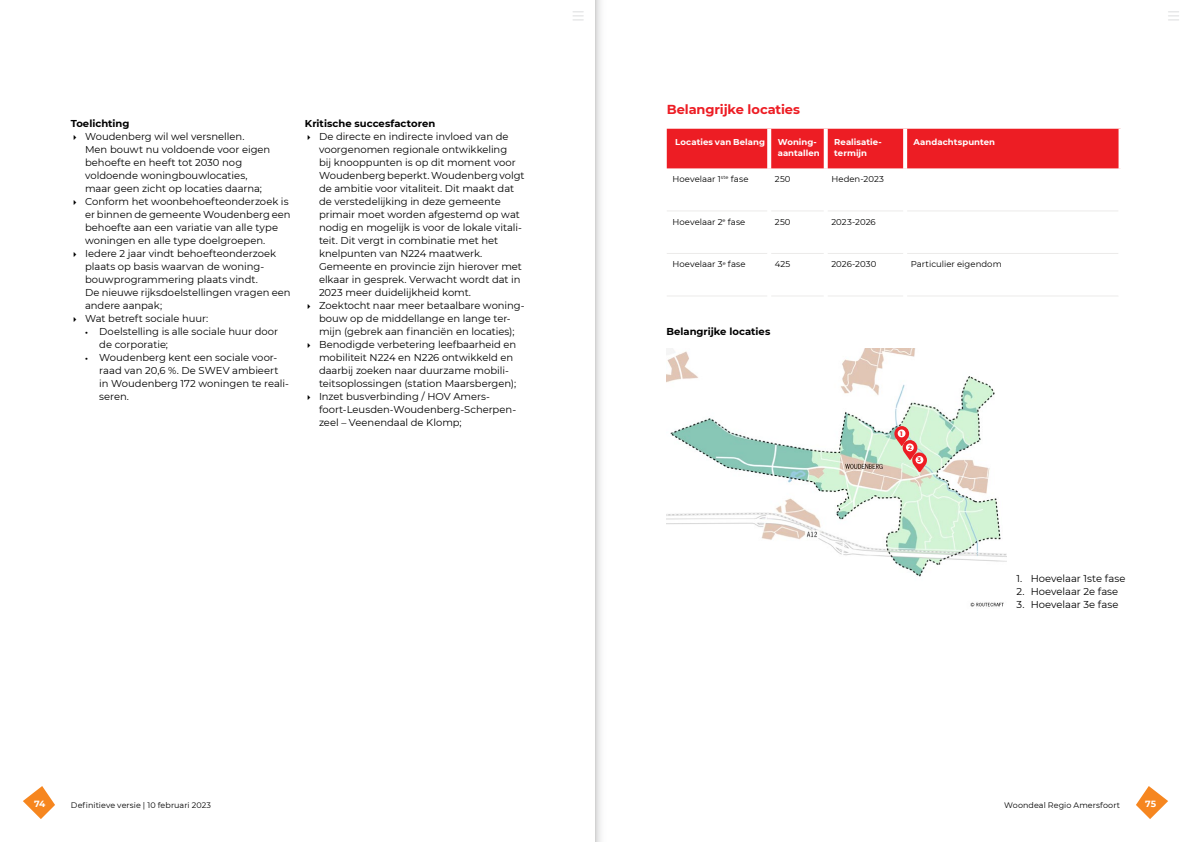
<style>
.page{position:relative;width:1191px;height:842px;background:#fff}
.page>*{position:absolute;margin:0;border:0;box-sizing:border-box;transform-origin:0 0}
.Kop_2_wel_in_inhoud{font:700 13px "Montserrat";letter-spacing:-.01em;color:#ed1d24}
.LIJST{font:10px/13px "Montserrat";letter-spacing:-.005em;color:#000}
.Kop_3_zw{font:700 10px "Montserrat";color:#000}
.BODY{font:10px "Montserrat";letter-spacing:-.005em;color:#000}
.t1{font:700 9px "Montserrat";color:#fff}
.Tabel_plat{font:8.5px "Montserrat";letter-spacing:.005em;color:#000}
.Tabel_kop{font:700 8.5px/11px "Montserrat";letter-spacing:.005em;color:#fff}
.t2{font:8px "Montserrat";letter-spacing:.005em;color:#000}
.t3{font:700 6.5px "Montserrat";color:#ed1d24}
.s1{font-weight:700;font-size:8px}
</style>
<div class="page">
<svg style="left:1136px;top:786px;width:32px;height:33px"></svg>
<svg style="left:23px;top:786px;width:32px;height:33px"></svg>
<svg style="left:1168px;top:11px;width:10px;height:9px"></svg>
<svg style="left:573px;top:11px;width:10px;height:9px"></svg>
<img style="left:666px;top:348px;width:340px;height:259px">
<div style="left:667px;top:129px;width:451px;height:39px;background:#ed1d24"></div>
<svg style="left:767px;top:129px;width:4px;height:39px"></svg>
<svg style="left:823px;top:129px;width:4px;height:39px"></svg>
<svg style="left:903px;top:129px;width:4px;height:39px"></svg>
<hr style="left:667px;top:211px;width:100px;height:1px;background:#ecebea">
<hr style="left:771px;top:211px;width:52px;height:1px;background:#ecebea">
<hr style="left:827px;top:211px;width:76px;height:1px;background:#ecebea">
<hr style="left:907px;top:211px;width:211px;height:1px;background:#ecebea">
<hr style="left:667px;top:253px;width:100px;height:1px;background:#ecebea">
<hr style="left:771px;top:253px;width:52px;height:1px;background:#ecebea">
<hr style="left:827px;top:253px;width:76px;height:1px;background:#ecebea">
<hr style="left:907px;top:253px;width:211px;height:1px;background:#ecebea">
<hr style="left:667px;top:296px;width:100px;height:1px;background:#ecebea">
<hr style="left:771px;top:296px;width:52px;height:1px;background:#ecebea">
<hr style="left:827px;top:296px;width:76px;height:1px;background:#ecebea">
<hr style="left:907px;top:296px;width:211px;height:1px;background:#ecebea">
<svg style="left:1118px;top:129px;width:1px;height:39px"></svg>
<svg style="left:894px;top:426px;width:33px;height:46px"></svg>
<div style="left:915px;top:456px;width:8px;height:8px;background:#fff;border-radius:50%"></div>
<svg style="left:595px;top:0;width:6px;height:842px"></svg>
<p class="Kop_3_zw" style="left:71px;top:116px;width:60px">Toelichting</p>
<h3 class="LIJST" style="left:85px;top:130px;width:187px">Woudenberg wil wel versnellen.<br>Men bouwt nu voldoende voor eigen behoefte en heeft tot 2030 nog voldoende woningbouwlocaties, maar geen zicht op locaties daarna;</h3>
<h3 class="LIJST" style="left:85px;top:195px;width:207px">Conform het woonbehoefteonderzoek is er binnen de gemeente Woudenberg een behoefte aan een variatie van alle type woningen en alle type doelgroepen.</h3>
<h3 class="LIJST" style="left:85px;top:247px;width:207px">Iedere 2 jaar vindt behoefteonderzoek plaats op basis waarvan de woning&shy;bouwprogrammering plaats vindt.<br>De nieuwe rijksdoelstellingen vragen een andere aanpak;</h3>
<h3 class="LIJST" style="left:85px;top:312px;width:125px">Wat betreft sociale huur:</h3>
<p class="LIJST" style="left:99px;top:325px;width:180px;text-indent:-14px"><span class="s1">•</span> Doelstelling is alle sociale huur door de corporatie;</p>
<p class="LIJST" style="left:99px;top:351px;width:191px;text-indent:-14px"><span class="s1">•</span> Woudenberg kent een sociale voor&shy;raad van 20,6 %. De SWEV ambieert in Woudenberg 172 woningen te reali&shy;seren.</p>
<p class="Kop_3_zw" style="left:305px;top:116px;width:132px">Kritische succesfactoren</p>
<h3 class="LIJST" style="left:319px;top:130px;width:207px">De directe en indirecte invloed van de voorgenomen regionale ontwikkeling<br>bij knooppunten is op dit moment voor Woudenberg beperkt. Woudenberg volgt de ambitie voor vitaliteit. Dit maakt dat de verstedelijking in deze gemeente primair moet worden afgestemd op wat nodig en mogelijk is voor de lokale vitali&shy;teit. Dit vergt in combinatie met het knelpunten van N224 maatwerk.<br>Gemeente en provincie zijn hierover met elkaar in gesprek. Verwacht wordt dat in 2023 meer duidelijkheid komt.</h3>
<h3 class="LIJST" style="left:319px;top:299px;width:207px">Zoektocht naar meer betaalbare woning&shy;bouw op de middellange en lange ter&shy;mijn (gebrek aan financiën en locaties);</h3>
<h3 class="LIJST" style="left:319px;top:338px;width:199px">Benodigde verbetering leefbaarheid en mobiliteit N224 en N226 ontwikkeld en daarbij zoeken naar duurzame mobili&shy;teitsoplossingen (station Maarsbergen);</h3>
<h3 class="LIJST" style="left:319px;top:390px;width:199px">Inzet busverbinding / HOV Amers&shy;foort-Leusden-Woudenberg-Scherpen&shy;zeel – Veenendaal de Klomp;</h3>
<p class="Kop_2_wel_in_inhoud" style="left:667px;top:100px;width:135px">Belangrijke locaties</p>
<p class="Tabel_kop" style="left:675px;top:137px;width:91px">Locaties van Belang</p>
<p class="Tabel_kop" style="left:777px;top:137px;width:44px">Woning&shy;aantallen</p>
<p class="Tabel_kop" style="left:834px;top:137px;width:48px">Realisatie&shy;termijn</p>
<p class="Tabel_kop" style="left:913px;top:137px;width:83px">Aandachtspunten</p>
<p class="Tabel_plat" style="left:672px;top:173px;width:78px">Hoevelaar 1<sup>ste</sup> fase</p>
<p class="Tabel_plat" style="left:775px;top:173px;width:17px">250</p>
<p class="Tabel_plat" style="left:831px;top:173px;width:54px">Heden-2023</p>
<p class="Tabel_plat" style="left:672px;top:216px;width:74px">Hoevelaar 2<sup>e</sup> fase</p>
<p class="Tabel_plat" style="left:775px;top:216px;width:17px">250</p>
<p class="Tabel_plat" style="left:831px;top:216px;width:46px">2023-2026</p>
<p class="Tabel_plat" style="left:672px;top:258px;width:75px">Hoevelaar 3<sup>e</sup> fase</p>
<p class="Tabel_plat" style="left:775px;top:258px;width:17px">425</p>
<p class="Tabel_plat" style="left:831px;top:258px;width:46px">2026-2030</p>
<p class="Tabel_plat" style="left:910px;top:258px;width:92px">Particulier eigendom</p>
<p class="Kop_3_zw" style="left:666px;top:324px;width:105px">Belangrijke locaties</p>
<p class="t3" style="left:900px;top:429px;width:4px">1</p>
<p class="t3" style="left:908px;top:443px;width:5px">2</p>
<p class="t3" style="left:917px;top:456px;width:5px">3</p>
<p class="BODY" style="left:1016px;top:572px;width:110px">1. Hoevelaar 1ste fase</p>
<p class="BODY" style="left:1016px;top:585px;width:103px">2. Hoevelaar 2e fase</p>
<p class="BODY" style="left:1016px;top:598px;width:103px">3. Hoevelaar 3e fase</p>
<p class="t1" style="left:34px;top:797px;width:13px">74</p>
<p class="t2" style="left:71px;top:799px;width:142px">Definitieve versie | 10 februari 2023</p>
<p class="t2" style="left:1004px;top:799px;width:117px">Woondeal Regio Amersfoort</p>
<p class="t1" style="left:1145px;top:797px;width:12px">75</p>
</div>
